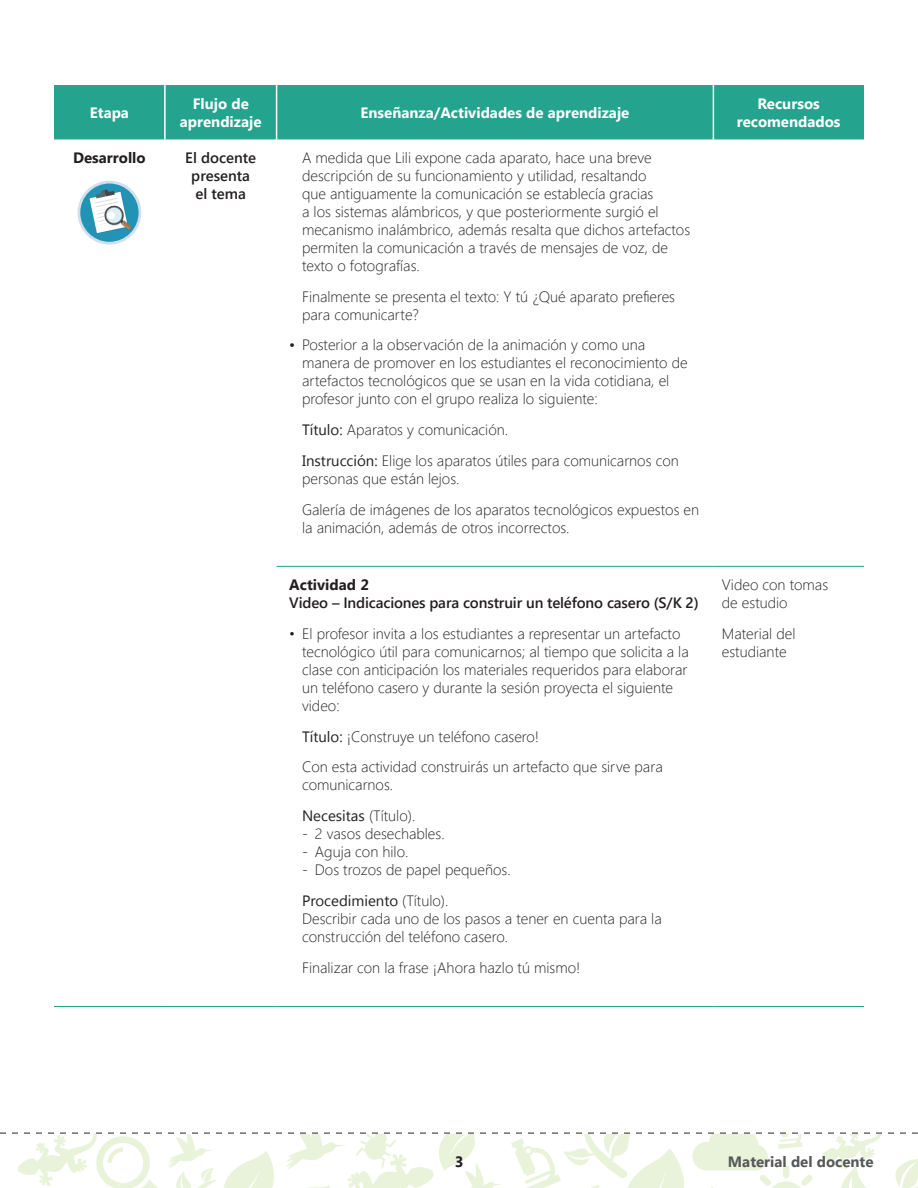
<style>
.page{position:relative;width:918px;height:1188px;background:#fff}
.page>*{position:absolute;margin:0;border:0;box-sizing:border-box;transform-origin:0 0}
.t1{font:300 15px/18px "Segoe UI";color:#231f20}
.t2{font:700 15px/18px "Segoe UI";color:#fff;text-align:center}
.t3{font:600 15px/18px "Segoe UI";letter-spacing:-.01em;color:#231f20;text-align:center}
.t4{font:700 15px "Segoe UI";color:#231f20}
.t5{font:700 15px "Segoe UI";color:#57585a}
.s1{font-weight:400}
</style>
<div class="page">
<svg style="left:0;top:1132px;width:918px;height:56px"></svg>
<div style="left:54px;top:85px;width:810px;height:54px;background:#24a38f"></div>
<hr style="left:277px;top:566px;width:436px;height:1px;background:#24a38f">
<hr style="left:713px;top:566px;width:151px;height:1px;background:#24a38f">
<hr style="left:277px;top:1006px;width:436px;height:1px;background:#24a38f">
<hr style="left:713px;top:1006px;width:151px;height:1px;background:#24a38f">
<hr style="left:164px;top:85px;width:2px;height:54px;background:#fff">
<hr style="left:276px;top:85px;width:1px;height:54px;background:#fff">
<hr style="left:713px;top:85px;width:1px;height:54px;background:#fff">
<hr style="left:165px;top:1006px;width:112px;height:1px;background:#24a38f">
<hr style="left:54px;top:1006px;width:111px;height:1px;background:#24a38f">
<svg style="left:78px;top:181px;width:63px;height:64px"></svg>
<div style="left:80px;top:184px;width:59px;height:58px;background:#2293b4;border-radius:50%"></div>
<svg style="left:90px;top:189px;width:42px;height:45px"></svg>
<p class="t2" style="left:90px;top:103px;width:41px">Etapa</p>
<p class="t2" style="left:180px;top:94px;width:83px">Flujo de aprendizaje</p>
<p class="t2" style="left:361px;top:103px;width:270px">Enseñanza/Actividades de aprendizaje</p>
<p class="t2" style="left:737px;top:94px;width:105px">Recursos recomendados</p>
<p class="t4" style="left:73px;top:147px;width:74px">Desarrollo</p>
<p class="t3" style="left:185px;top:148px;width:72px">El docente presenta el tema</p>
<p class="t1" style="left:302px;top:148px;width:390px">A medida que Lili expone cada aparato, hace una breve descripción de su funcionamiento y utilidad, resaltando<br>que antiguamente la comunicación se establecía gracias<br>a los sistemas alámbricos, y que posteriormente surgió el mecanismo inalámbrico, además resalta que dichos artefactos permiten la comunicación a través de mensajes de voz, de texto o fotografías.</p>
<p class="t1" style="left:302px;top:287px;width:375px">Finalmente se presenta el texto: Y tú ¿Qué aparato prefieres para comunicarte?</p>
<p class="t1" style="left:302px;top:335px;width:387px;text-indent:-13px"><span class="s1">•</span> Posterior a la observación de la animación y como una manera de promover en los estudiantes el reconocimiento de artefactos tecnológicos que se usan en la vida cotidiana, el profesor junto con el grupo realiza lo siguiente:</p>
<p class="t1" style="left:302px;top:414px;width:378px;line-height:30.8px"><span class="s1">Título:</span> Aparatos y comunicación.<br><span class="s1">Instrucción:</span> Elige los aparatos útiles para comunicarnos con</p>
<p class="t1" style="left:302px;top:462px;width:399px;line-height:30.8px">personas que están lejos.<br>Galería de imágenes de los aparatos tecnológicos expuestos en</p>
<p class="t1" style="left:302px;top:518px;width:269px">la animación, además de otros incorrectos.</p>
<p class="t4" style="left:289px;top:574px;width:81px">Actividad 2</p>
<p class="t3" style="left:289px;top:594px;width:411px">Video – Indicaciones para construir un teléfono casero (S/K 2)</p>
<p class="t1" style="left:302px;top:624px;width:388px;text-indent:-13px">• El profesor invita a los estudiantes a representar un artefacto tecnológico útil para comunicarnos; al tiempo que solicita a la clase con anticipación los materiales requeridos para elaborar un teléfono casero y durante la sesión proyecta el siguiente video:</p>
<p class="t1" style="left:302px;top:720px;width:362px;line-height:30.8px"><span class="s1">Título:</span> ¡Construye un teléfono casero!<br>Con esta actividad construirás un artefacto que sirve para</p>
<p class="t1" style="left:302px;top:769px;width:115px;line-height:30.8px">comunicarnos.<br><span class="s1">Necesitas</span> (Título).</p>
<p class="t1" style="left:302px;top:824px;width:144px">- 2 vasos desechables.</p>
<p class="t1" style="left:302px;top:842px;width:108px">- Aguja con hilo.</p>
<p class="t1" style="left:302px;top:854px;width:210px;line-height:30.8px">- Dos trozos de papel pequeños.<br><span class="s1">Procedimiento</span> (Título).</p>
<p class="t1" style="left:302px;top:909px;width:361px">Describir cada uno de los pasos a tener en cuenta para la construcción del teléfono casero.</p>
<p class="t1" style="left:302px;top:957px;width:280px">Finalizar con la frase ¡Ahora hazlo tú mismo!</p>
<p class="t1" style="left:722px;top:575px;width:108px">Video con tomas de estudio</p>
<p class="t1" style="left:722px;top:624px;width:75px">Material del estudiante</p>
<p class="t4" style="left:455px;top:1151px;width:10px">3</p>
<p class="t5" style="left:728px;top:1151px;width:147px">Material del docente</p>
</div>
